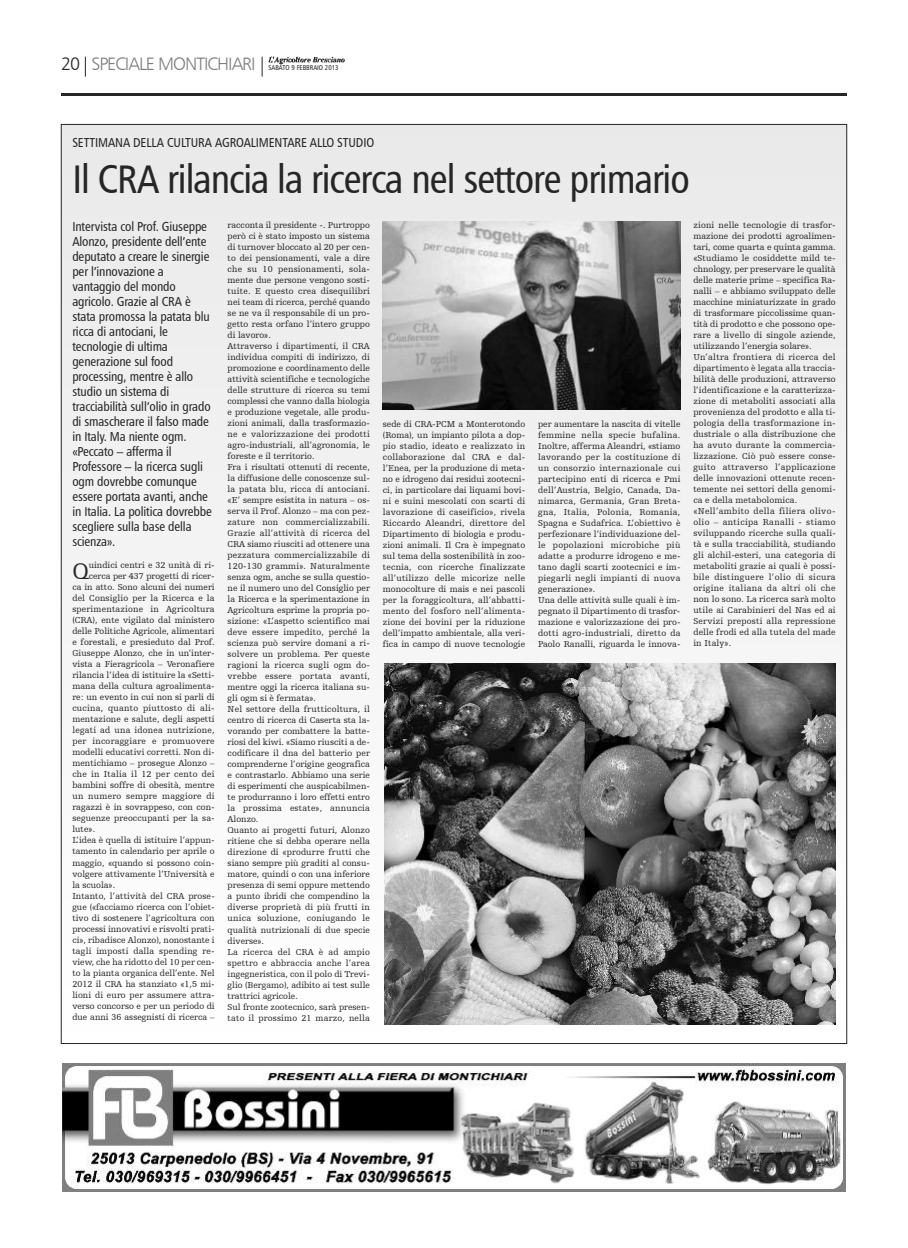
<style>
.page{position:relative;width:908px;height:1248px;background:#fff}
.page>*{position:absolute;margin:0;border:0;box-sizing:border-box;transform-origin:0 0}
.t1{font:40px "Humanist 777 BT Roman Condensed B";letter-spacing:-.025em;color:#272627}
.t2{font:23.4px "Humanist Slabserif 712 BT";color:#272627}
.t3{font:18px "Humanist 777 BT Light B";letter-spacing:-.055em;color:#7d7d7d}
.t4{font:13px/15px "Humanist 777 BT Roman Condensed B";letter-spacing:-.01em;color:#272627}
.t5{font:9px/11px "Humanist Slabserif 712 BT";letter-spacing:.005em;color:#272627}
.t6{font:9px "Humanist Slabserif 712 BT";letter-spacing:.025em;color:#272627}
.t7{font:7px "Humanist 777 BT Roman Condensed B";color:#272627}
.s1{color:#272627}
</style>
<div class="page">
<div style="left:61px;top:124px;width:785px;height:919px;background:#f2f2f2"></div>
<img style="left:62px;top:1063px;width:783px;height:128px">
<img style="left:384px;top:663px;width:451px;height:361px">
<img style="left:382px;top:221px;width:298px;height:188px">
<hr style="left:61px;top:93px;width:785px;height:3px;background:#272627">
<svg style="left:85px;top:57px;width:1px;height:20px"></svg>
<img style="left:268px;top:56px;width:77px;height:9px">
<svg style="left:262px;top:57px;width:1px;height:20px"></svg>
<h3 class="t3" style="left:61px;top:53px;width:196px"><span class="s1">20</span> SPECIALE MONTICHIARI</h3>
<p class="t7" style="left:268px;top:63px;width:72px">SABATO 9 FEBBRAIO 2013</p>
<h3 class="t4" style="left:72px;top:134px;width:303px">SETTIMANA DELLA CULTURA AGROALIMENTARE ALLO STUDIO</h3>
<h1 class="t1" style="left:72px;top:154px;width:618px">Il CRA rilancia la ricerca nel settore primario</h1>
<p class="t4" style="left:72px;top:219px;width:141px">Intervista col Prof. Giuseppe<br>Alonzo, presidente dell’ente deputato a creare le sinergie per l’innovazione a vantaggio del mondo agricolo. Grazie al CRA è stata promossa la patata blu ricca di antociani, le tecnologie di ultima generazione sul food processing, mentre è allo studio un sistema di tracciabilità sull’olio in grado di smascherare il falso made in Italy. Ma niente ogm. «Peccato – afferma il<br>Professore – la ricerca sugli ogm dovrebbe comunque essere portata avanti, anche in Italia. La politica dovrebbe scegliere sulla base della scienza».</p>
<h2 class="t2" style="left:72px;top:557px;width:18px">Q</h2>
<p class="t5" style="left:89px;top:559px;width:127px">uindici centri e 32 unità di ri-</p>
<p class="t5" style="left:693px;top:219px;width:144px">zioni nelle tecnologie di trasfor&shy;mazione dei prodotti agroalimen&shy;tari, come quarta e quinta gamma. «Studiamo le cosiddette mild te&shy;chnology, per preservare le qualità delle materie prime – specifica Ra&shy;nalli – e abbiamo sviluppato delle macchine miniaturizzate in grado di trasformare piccolissime quan&shy;tità di prodotto e che possono ope&shy;rare a livello di singole aziende, utilizzando l’energia solare».<br>Un’altra frontiera di ricerca del dipartimento è legata alla traccia&shy;bilità delle produzioni, attraverso l’identificazione e la caratterizza&shy;zione di metaboliti associati alla provenienza del prodotto e alla ti&shy;pologia della trasformazione in&shy;dustriale o alla distribuzione che ha avuto durante la commercia&shy;lizzazione. Ciò può essere conse&shy;guito attraverso l’applicazione delle innovazioni ottenute recen&shy;temente nei settori della genomi&shy;ca e della metabolomica. «Nell’ambito della filiera olivo&shy;olio – anticipa Ranalli - stiamo sviluppando ricerche sulla quali&shy;tà e sulla tracciabilità, studiando gli alchil-esteri, una categoria di metaboliti grazie ai quali è possi&shy;bile distinguere l’olio di sicura origine italiana da altri oli che non lo sono. La ricerca sarà molto utile ai Carabinieri del Nas ed ai Servizi preposti alla repressione delle frodi ed alla tutela del made in Italy».</p>
<p class="t5" style="left:227px;top:219px;width:144px">racconta il presidente -. Purtroppo però ci è stato imposto un sistema di turnover bloccato al 20 per cen&shy;to dei pensionamenti, vale a dire che su 10 pensionamenti, sola&shy;mente due persone vengono sosti&shy;tuite. E questo crea disequilibri nei team di ricerca, perché quando se ne va il responsabile di un pro&shy;getto resta orfano l’intero gruppo di lavoro».<br>Attraverso i dipartimenti, il CRA individua compiti di indirizzo, di promozione e coordinamento delle attività scientifiche e tecnologiche delle strutture di ricerca su temi complessi che vanno dalla biologia e produzione vegetale, alle produ&shy;zioni animali, dalla trasformazio&shy;ne e valorizzazione dei prodotti agro-industriali, all’agronomia, le foreste e il territorio.<br>Fra i risultati ottenuti di recente, la diffusione delle conoscenze sul&shy;la patata blu, ricca di antociani. «E’ sempre esistita in natura – os&shy;serva il Prof. Alonzo – ma con pez&shy;zature non commercializzabili.<br>Grazie all’attività di ricerca del<br>CRA siamo riusciti ad ottenere una pezzatura commercializzabile di<br>120-130 grammi». Naturalmente senza ogm, anche se sulla questio&shy;ne il numero uno del Consiglio per la Ricerca e la sperimentazione in<br>Agricoltura esprime la propria po&shy;sizione: «L’aspetto scientifico mai deve essere impedito, perché la scienza può servire domani a ri&shy;solvere un problema. Per queste ragioni la ricerca sugli ogm do&shy;vrebbe essere portata avanti, mentre oggi la ricerca italiana su&shy;gli ogm si è fermata».<br>Nel settore della frutticoltura, il centro di ricerca di Caserta sta la&shy;vorando per combattere la batte&shy;riosi del kiwi. «Siamo riusciti a de&shy;codificare il dna del batterio per comprenderne l’origine geografica e contrastarlo. Abbiamo una serie di esperimenti che auspicabilmen&shy;te produrranno i loro effetti entro la prossima estate», annuncia<br>Alonzo.<br>Quanto ai progetti futuri, Alonzo ritiene che si debba operare nella direzione di «produrre frutti che siano sempre più graditi al consu&shy;matore, quindi o con una inferiore presenza di semi oppure mettendo a punto ibridi che compendino la diverse proprietà di più frutti in unica soluzione, coniugando le qualità nutrizionali di due specie diverse».<br>La ricerca del CRA è ad ampio spettro e abbraccia anche l’area ingegneristica, con il polo di Trevi&shy;glio (Bergamo), adibito ai test sulle trattrici agricole.<br>Sul fronte zootecnico, sarà presen&shy;tato il prossimo 21 marzo, nella</p>
<p class="t5" style="left:382px;top:418px;width:144px;text-align:justify">sede di CRA-PCM a Monterotondo (Roma), un impianto pilota a dop&shy;pio stadio, ideato e realizzato in collaborazione dal CRA e dal&shy;l’Enea, per la produzione di meta&shy;no e idrogeno dai residui zootecni&shy;ci, in particolare dai liquami bovi&shy;ni e suini mescolati con scarti di lavorazione di caseificio», rivela Riccardo Aleandri, direttore del Dipartimento di biologia e produ&shy;zioni animali. Il Cra è impegnato sul tema della sostenibilità in zoo&shy;tecnia, con ricerche finalizzate all’utilizzo delle micorize nelle monocolture di mais e nei pascoli per la foraggicoltura, all’abbatti&shy;mento del fosforo nell’alimenta&shy;zione dei bovini per la riduzione dell’impatto ambientale, alla veri&shy;fica in campo di nuove tecnologie</p>
<p class="t5" style="left:538px;top:418px;width:144px">per aumentare la nascita di vitelle femmine nella specie bufalina.<br>Inoltre, afferma Aleandri, «stiamo lavorando per la costituzione di un consorzio internazionale cui partecipino enti di ricerca e Pmi dell’Austria, Belgio, Canada, Da&shy;nimarca, Germania, Gran Breta&shy;gna, Italia, Polonia, Romania, Spagna e Sudafrica. L’obiettivo è perfezionare l’individuazione del&shy;le popolazioni microbiche più adatte a produrre idrogeno e me&shy;tano dagli scarti zootecnici e im&shy;piegarli negli impianti di nuova generazione».<br>Una delle attività sulle quali è im&shy;pegnato il Dipartimento di trasfor&shy;mazione e valorizzazione dei pro&shy;dotti agro-industriali, diretto da Paolo Ranalli, riguarda le innova-</p>
<p class="t5" style="left:89px;top:570px;width:127px">cerca per 437 progetti di ricer-</p>
<p class="t5" style="left:72px;top:581px;width:144px">ca in atto. Sono alcuni dei numeri</p>
<p class="t5" style="left:72px;top:592px;width:144px">del Consiglio per la Ricerca e la</p>
<p class="t5" style="left:72px;top:603px;width:144px">sperimentazione in Agricoltura</p>
<p class="t5" style="left:72px;top:614px;width:144px">(CRA), ente vigilato dal ministero</p>
<p class="t5" style="left:72px;top:625px;width:144px">delle Politiche Agricole, alimentari</p>
<p class="t5" style="left:72px;top:636px;width:144px">e forestali, e presieduto dal Prof.</p>
<p class="t5" style="left:72px;top:647px;width:144px">Giuseppe Alonzo, che in un’inter-</p>
<p class="t5" style="left:72px;top:658px;width:144px">vista a Fieragricola – Veronafiere</p>
<p class="t5" style="left:72px;top:669px;width:144px">rilancia l’idea di istituire la «Setti-</p>
<p class="t5" style="left:72px;top:680px;width:144px">mana della cultura agroalimenta-</p>
<p class="t5" style="left:72px;top:691px;width:144px">re: un evento in cui non si parli di</p>
<p class="t6" style="left:72px;top:703px;width:144px">cucina, quanto piuttosto di ali-</p>
<p class="t5" style="left:72px;top:713px;width:144px">mentazione e salute, degli aspetti</p>
<p class="t6" style="left:72px;top:725px;width:144px">legati ad una idonea nutrizione,</p>
<p class="t6" style="left:72px;top:736px;width:144px">per incoraggiare e promuovere</p>
<p class="t5" style="left:72px;top:746px;width:144px">modelli educativi corretti. Non di-</p>
<p class="t5" style="left:72px;top:757px;width:144px">mentichiamo – prosegue Alonzo –</p>
<p class="t6" style="left:72px;top:769px;width:144px">che in Italia il 12 per cento dei</p>
<p class="t5" style="left:72px;top:779px;width:144px">bambini soffre di obesità, mentre</p>
<p class="t6" style="left:72px;top:791px;width:144px">un numero sempre maggiore di</p>
<p class="t5" style="left:72px;top:801px;width:144px">ragazzi è in sovrappeso, con con-</p>
<p class="t5" style="left:72px;top:812px;width:144px">seguenze preoccupanti per la sa-</p>
<p class="t5" style="left:72px;top:823px;width:24px">lute».</p>
<p class="t5" style="left:72px;top:834px;width:144px">L’idea è quella di istituire l’appun-</p>
<p class="t5" style="left:72px;top:845px;width:144px">tamento in calendario per aprile o</p>
<p class="t5" style="left:72px;top:856px;width:144px">maggio, «quando si possono coin-</p>
<p class="t5" style="left:72px;top:867px;width:144px">volgere attivamente l’Università e</p>
<p class="t5" style="left:72px;top:878px;width:44px">la scuola».</p>
<p class="t5" style="left:72px;top:889px;width:144px">Intanto, l’attività del CRA prose-</p>
<p class="t5" style="left:72px;top:900px;width:144px">gue («facciamo ricerca con l’obiet-</p>
<p class="t5" style="left:72px;top:911px;width:144px">tivo di sostenere l’agricoltura con</p>
<p class="t5" style="left:72px;top:922px;width:144px">processi innovativi e risvolti prati-</p>
<p class="t5" style="left:72px;top:933px;width:144px">ci», ribadisce Alonzo), nonostante i</p>
<p class="t5" style="left:72px;top:944px;width:144px">tagli imposti dalla spending re-</p>
<p class="t5" style="left:72px;top:955px;width:144px">view, che ha ridotto del 10 per cen-</p>
<p class="t5" style="left:72px;top:966px;width:144px">to la pianta organica dell’ente. Nel</p>
<p class="t5" style="left:72px;top:977px;width:144px">2012 il CRA ha stanziato «1,5 mi-</p>
<p class="t5" style="left:72px;top:988px;width:144px">lioni di euro per assumere attra-</p>
<p class="t5" style="left:72px;top:999px;width:144px">verso concorso e per un periodo di</p>
<p class="t5" style="left:72px;top:1010px;width:144px">due anni 36 assegnisti di ricerca –</p>
</div>
